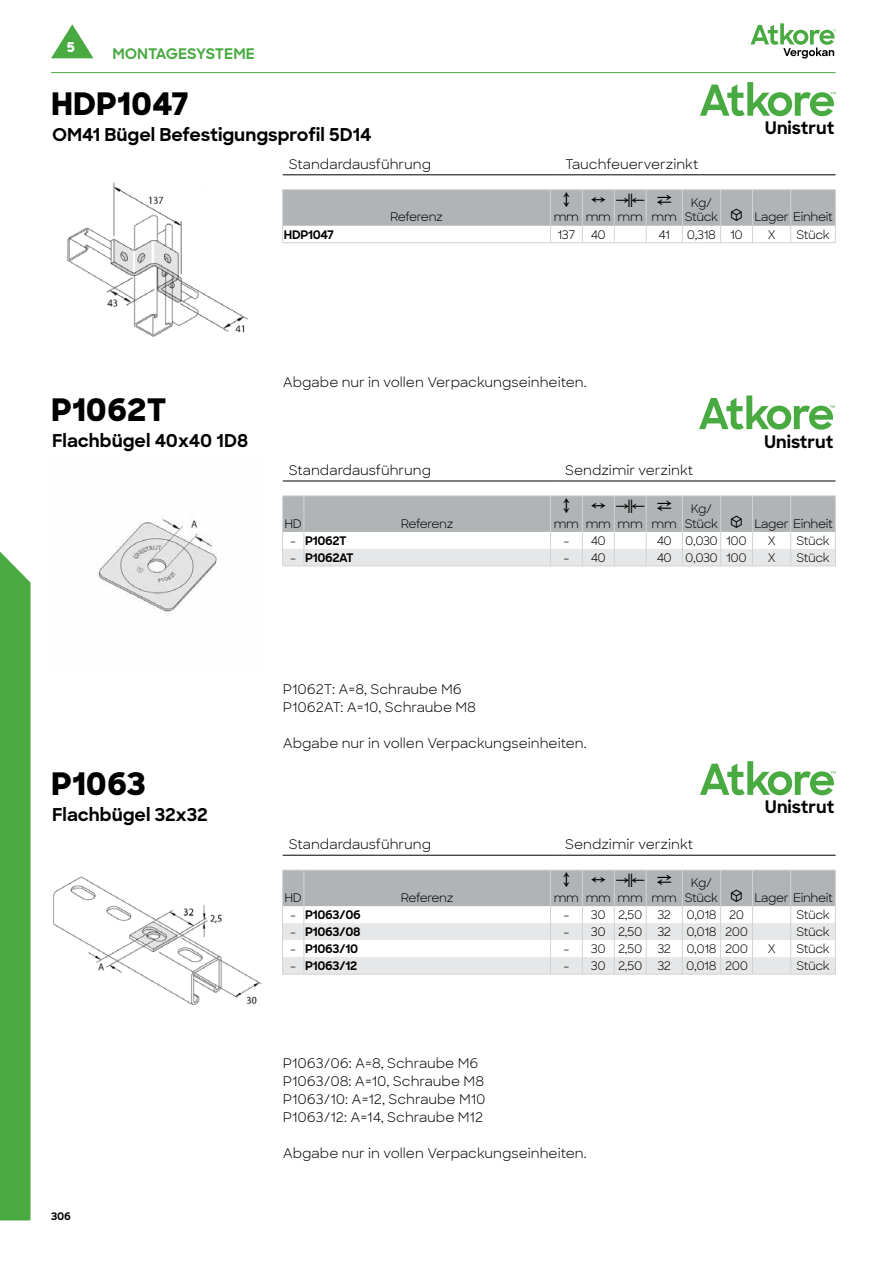
<style>
.page{position:relative;width:893px;height:1263px;background:#fff}
.page>*{position:absolute;margin:0;border:0;box-sizing:border-box;transform-origin:0 0}
.t1{font:800 31.5px "Sharp Sans";color:#000}
.t2{font:700 18px "Sharp Sans";color:#000}
.t3{font:700 17.25px "Sharp Sans";color:#000}
.t4{font:700 14.85px "Sharp Sans";color:#49aa42}
.t5{font:800 13.8px "Sharp Sans";color:#fff}
.t6{font:13.5px/18px "Sharp Sans";color:#000}
.t7{font:12px/14.4px "Sharp Sans";letter-spacing:-.03em;color:#000}
.t8{font:700 12px "Sharp Sans";letter-spacing:-.03em;color:#000}
.t9{font:700 10.65px "Sharp Sans";color:#000}
.s1{font-weight:400}
</style>
<div class="page">
<hr style="left:51px;top:72px;width:784px;height:1px;background:#49aa42">
<svg style="left:750px;top:23px;width:86px;height:36px"></svg>
<div style="left:0;top:551px;width:31px;height:669px;background:#49aa42"></div>
<svg style="left:51px;top:24px;width:43px;height:34px"></svg>
<img style="left:67px;top:182px;width:181px;height:155px">
<hr style="left:283px;top:175px;width:276px;height:1px;background:#000">
<hr style="left:559px;top:175px;width:277px;height:1px;background:#000">
<hr style="left:282px;top:189px;width:268px;height:1px;background:#d1d3d4">
<hr style="left:550px;top:189px;width:32px;height:1px;background:#d1d3d4">
<hr style="left:582px;top:189px;width:32px;height:1px;background:#d1d3d4">
<hr style="left:614px;top:189px;width:32px;height:1px;background:#d1d3d4">
<hr style="left:646px;top:189px;width:36px;height:1px;background:#d1d3d4">
<hr style="left:682px;top:189px;width:39px;height:1px;background:#d1d3d4">
<hr style="left:721px;top:189px;width:31px;height:1px;background:#d1d3d4">
<hr style="left:752px;top:189px;width:39px;height:1px;background:#d1d3d4">
<hr style="left:791px;top:189px;width:45px;height:1px;background:#d1d3d4">
<img style="left:97px;top:519px;width:120px;height:93px">
<hr style="left:283px;top:481px;width:276px;height:1px;background:#000">
<hr style="left:559px;top:481px;width:277px;height:1px;background:#000">
<img style="left:53px;top:876px;width:209px;height:129px">
<hr style="left:283px;top:855px;width:276px;height:1px;background:#000">
<hr style="left:559px;top:855px;width:277px;height:1px;background:#000">
<svg style="left:700px;top:82px;width:136px;height:34px"></svg>
<svg style="left:699px;top:395px;width:136px;height:35px"></svg>
<svg style="left:700px;top:761px;width:136px;height:34px"></svg>
<svg style="left:282px;top:190px;width:554px;height:53px"></svg>
<svg style="left:282px;top:496px;width:554px;height:71px"></svg>
<svg style="left:282px;top:870px;width:554px;height:105px"></svg>
<p class="t5" style="left:67px;top:37px;width:10px">5</p>
<h1 class="t1" style="left:51px;top:80px;width:139px">HDP1047</h1>
<h2 class="t2" style="left:52px;top:121px;width:321px">OM41 Bügel Befestigungsprofil 5D14</h2>
<p class="t6" style="left:289px;top:154px;width:144px">Standardausführung</p>
<p class="t6" style="left:565px;top:154px;width:135px">Tauchfeuerverzinkt</p>
<p class="t4" style="left:112px;top:42px;width:144px">MONTAGESYSTEME</p>
<p class="t3" style="left:765px;top:115px;width:71px">Unistrut</p>
<p class="t7" style="left:390px;top:209px;width:54px">Referenz</p>
<p class="t7" style="left:554px;top:209px;width:125px">mm mm mm mm</p>
<p class="t7" style="left:685px;top:195px;width:150px;text-indent:6px">Kg/<br>Stück ◆ Lager Einheit</p>
<p class="t8" style="left:284px;top:225px;width:52px">HDP1047</p>
<p class="t7" style="left:557px;top:227px;width:20px">137</p>
<p class="t7" style="left:591px;top:227px;width:17px">40</p>
<p class="t7" style="left:659px;top:227px;width:13px">41</p>
<p class="t7" style="left:687px;top:227px;width:58px">0,318 10</p>
<p class="t7" style="left:768px;top:227px;width:9px">X</p>
<p class="t7" style="left:796px;top:227px;width:35px">Stück</p>
<h1 class="t1" style="left:51px;top:386px;width:117px">P1062T</h1>
<h2 class="t2" style="left:52px;top:427px;width:198px">Flachbügel 40x40 1D8</h2>
<p class="t6" style="left:283px;top:373px;width:305px">Abgabe nur in vollen Verpackungseinheiten.</p>
<p class="t6" style="left:289px;top:460px;width:144px">Standardausführung</p>
<p class="t6" style="left:565px;top:460px;width:130px">Sendzimir verzinkt</p>
<p class="t3" style="left:764px;top:429px;width:71px">Unistrut</p>
<p class="t7" style="left:284px;top:515px;width:19px">HD</p>
<p class="t7" style="left:401px;top:515px;width:54px">Referenz</p>
<p class="t7" style="left:554px;top:515px;width:125px">mm mm mm mm</p>
<p class="t7" style="left:685px;top:501px;width:150px;text-indent:6px">Kg/<br>Stück ◆ Lager Einheit</p>
<p class="t8" style="left:290px;top:532px;width:58px"><span class="s1">-</span> P1062T</p>
<p class="t7" style="left:563px;top:533px;width:44px">- 40</p>
<p class="t7" style="left:657px;top:533px;width:92px">40 0,030 100</p>
<p class="t7" style="left:768px;top:533px;width:9px">X</p>
<p class="t7" style="left:796px;top:533px;width:35px">Stück</p>
<p class="t8" style="left:290px;top:549px;width:65px"><span class="s1">-</span> P1062AT</p>
<p class="t7" style="left:563px;top:550px;width:44px">- 40</p>
<p class="t7" style="left:657px;top:550px;width:92px">40 0,030 100</p>
<p class="t7" style="left:768px;top:550px;width:9px">X</p>
<p class="t7" style="left:796px;top:550px;width:35px">Stück</p>
<h1 class="t1" style="left:51px;top:760px;width:96px">P1063</h1>
<h2 class="t2" style="left:52px;top:801px;width:157px">Flachbügel 32x32</h2>
<p class="t9" style="left:51px;top:1209px;width:22px">306</p>
<p class="t6" style="left:283px;top:679px;width:195px">P1062T: A=8, Schraube M6<br>P1062AT: A=10, Schraube M8</p>
<p class="t6" style="left:283px;top:733px;width:305px">Abgabe nur in vollen Verpackungseinheiten.</p>
<p class="t6" style="left:289px;top:835px;width:144px">Standardausführung</p>
<p class="t6" style="left:565px;top:835px;width:130px">Sendzimir verzinkt</p>
<p class="t3" style="left:765px;top:794px;width:71px">Unistrut</p>
<p class="t7" style="left:284px;top:890px;width:19px">HD</p>
<p class="t7" style="left:401px;top:890px;width:54px">Referenz</p>
<p class="t7" style="left:554px;top:890px;width:125px">mm mm mm mm</p>
<p class="t7" style="left:685px;top:875px;width:150px;text-indent:6px">Kg/<br>Stück ◆ Lager Einheit</p>
<p class="t8" style="left:290px;top:906px;width:72px"><span class="s1">-</span> P1063/06</p>
<p class="t7" style="left:563px;top:907px;width:109px">- 30 2,50 32</p>
<p class="t7" style="left:686px;top:907px;width:59px">0,018 20</p>
<p class="t7" style="left:796px;top:907px;width:35px">Stück</p>
<p class="t8" style="left:290px;top:923px;width:72px"><span class="s1">-</span> P1063/08</p>
<p class="t7" style="left:563px;top:924px;width:109px">- 30 2,50 32</p>
<p class="t7" style="left:686px;top:924px;width:63px">0,018 200</p>
<p class="t7" style="left:796px;top:924px;width:35px">Stück</p>
<p class="t8" style="left:290px;top:940px;width:69px"><span class="s1">-</span> P1063/10</p>
<p class="t7" style="left:563px;top:941px;width:109px">- 30 2,50 32</p>
<p class="t7" style="left:686px;top:941px;width:63px">0,018 200</p>
<p class="t7" style="left:768px;top:941px;width:9px">X</p>
<p class="t7" style="left:796px;top:941px;width:35px">Stück</p>
<p class="t8" style="left:290px;top:957px;width:69px"><span class="s1">-</span> P1063/12</p>
<p class="t7" style="left:563px;top:958px;width:109px">- 30 2,50 32</p>
<p class="t7" style="left:686px;top:958px;width:63px">0,018 200</p>
<p class="t7" style="left:796px;top:958px;width:35px">Stück</p>
<p class="t6" style="left:283px;top:1053px;width:204px">P1063/06: A=8, Schraube M6<br>P1063/08: A=10, Schraube M8<br>P1063/10: A=12, Schraube M10<br>P1063/12: A=14, Schraube M12</p>
<p class="t6" style="left:283px;top:1143px;width:305px">Abgabe nur in vollen Verpackungseinheiten.</p>
</div>
